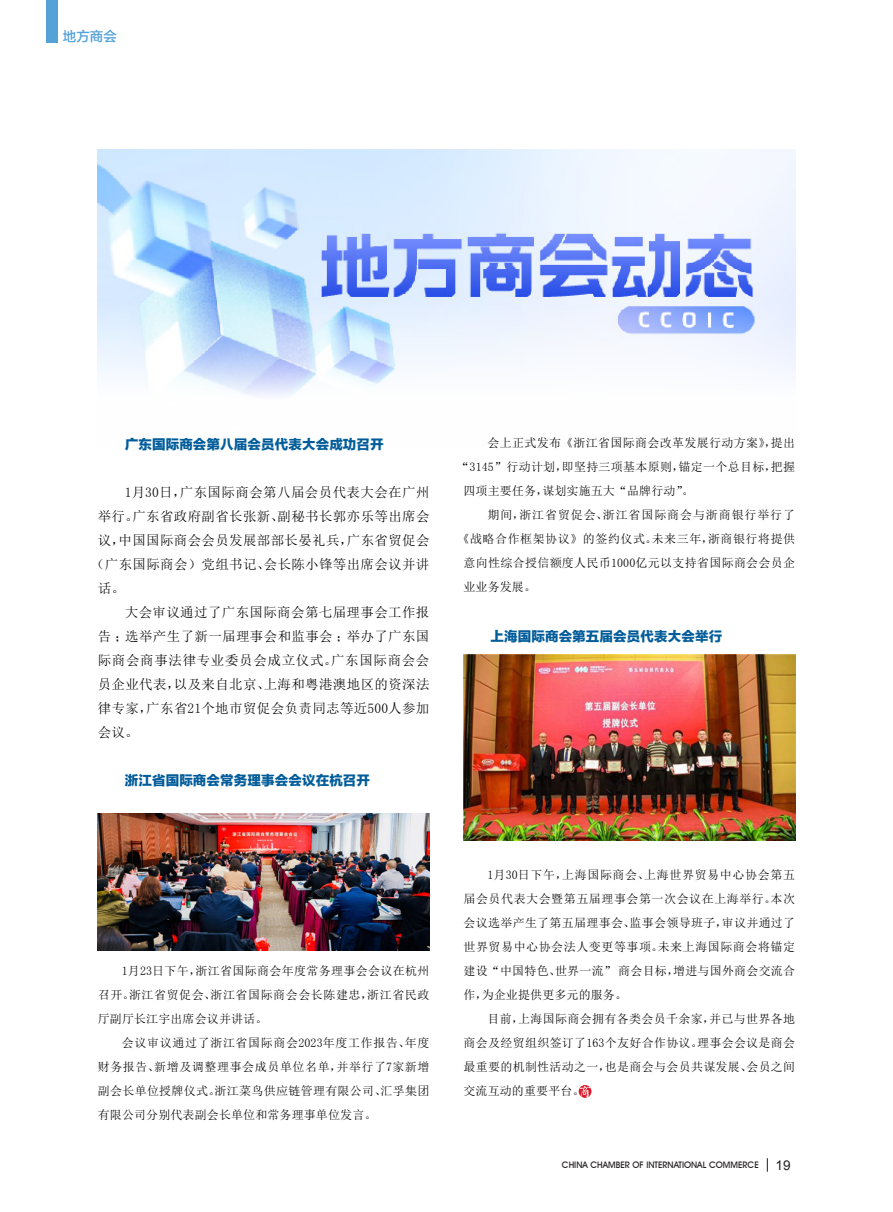
<style>
.page{position:relative;width:893px;height:1212px;background:#fff}
.page>*{position:absolute;margin:0;border:0;box-sizing:border-box;transform-origin:0 0}
.正文{font:13.5px/24px "Sim Sun";letter-spacing:.025em;color:#000;text-align:justify}
.正文-2{font:13.5px "FZLTTHK GBK1 0";letter-spacing:.01em;color:#005c9a}
.t1{font:13.5px "FZLTZHK GBK1 0";color:#55a2d9}
.正文-3{font:12px/24px "Sim Sun";letter-spacing:.025em;color:#000;text-align:justify}
.正文-4{font:12px "Sim Sun";letter-spacing:.045em;color:#000}
.正文-5{font:12px "Sim Sun";letter-spacing:.075em;color:#000}
.t2{font:500 9px "Avant Garde IT Cby BT";color:#231f20}
.s1{font-family:"Arial";font-weight:400;font-size:13.5px}
</style>
<div class="page">
<svg style="left:767px;top:1158px;width:1px;height:14px"></svg>
<img style="left:98px;top:149px;width:697px;height:247px">
<svg style="left:579px;top:1085px;width:12px;height:13px"></svg>
<img style="left:98px;top:813px;width:331px;height:138px">
<img style="left:463px;top:654px;width:332px;height:186px">
<div style="left:46px;top:0;width:11px;height:42px;background:#55a2d9"></div>
<p class="t1" style="left:63px;top:29px;width:56px">地方商会</p>
<p class="正文-2" style="left:125px;top:436px;width:260px">广东国际商会第八届会员代表大会成功召开</p>
<p class="正文" style="left:125px;top:480px;width:306px">1月30日，广东国际商会第八届会员代表大会在广州</p>
<p class="正文" style="left:98px;top:504px;width:333px">举行。广东省政府副省长张新、副秘书长郭亦乐等出席会</p>
<p class="正文" style="left:98px;top:528px;width:333px">议，中国国际商会会员发展部部长晏礼兵，广东省贸促会</p>
<p class="正文" style="left:91px;top:552px;width:340px">（广东国际商会）党组书记、会长陈小锋等出席会议并讲</p>
<p class="正文" style="left:98px;top:576px;width:29px">话。</p>
<p class="正文" style="left:98px;top:600px;width:333px;text-indent:27px">大会审议通过了广东国际商会第七届理事会工作报告；选举产生了新一届理事会和监事会；举办了广东国际商会商事法律专业委员会成立仪式。广东国际商会会员企业代表，以及来自北京、上海和粤港澳地区的资深法律专家，广东省21个地市贸促会负责同志等近500人参加会议。</p>
<p class="正文-2" style="left:125px;top:772px;width:247px">浙江省国际商会常务理事会会议在杭召开</p>
<p class="正文-3" style="left:98px;top:959px;width:333px;text-indent:24px">1月23日下午，浙江省国际商会年度常务理事会会议在杭州召开。浙江省贸促会、浙江省国际商会会长陈建忠，浙江省民政厅副厅长江宇出席会议并讲话。</p>
<p class="正文-3" style="left:98px;top:1031px;width:333px;text-indent:24px">会议审议通过了浙江省国际商会2023年度工作报告、年度财务报告、新增及调整理事会成员单位名单，并举行了7家新增副会长单位授牌仪式。浙江菜鸟供应链管理有限公司、汇孚集团有限公司分别代表副会长单位和常务理事单位发言。</p>
<p class="正文-3" style="left:487px;top:431px;width:309px">会上正式发布《浙江省国际商会改革发展行动方案》，提出</p>
<p class="正文-3" style="left:457px;top:455px;width:339px">“3145”行动计划，即坚持三项基本原则，锚定一个总目标，把握</p>
<p class="正文-3" style="left:463px;top:479px;width:232px">四项主要任务，谋划实施五大“品牌行动”。</p>
<p class="正文-5" style="left:487px;top:509px;width:309px">期间，浙江省贸促会、浙江省国际商会与浙商银行举行了</p>
<p class="正文-4" style="left:457px;top:533px;width:339px">《战略合作框架协议》的签约仪式。未来三年，浙商银行将提供</p>
<p class="正文-3" style="left:463px;top:551px;width:333px">意向性综合授信额度人民币1000亿元以支持省国际商会会员企</p>
<p class="正文-3" style="left:463px;top:575px;width:74px">业业务发展。</p>
<p class="正文-2" style="left:490px;top:628px;width:233px">上海国际商会第五届会员代表大会举行</p>
<p class="正文-3" style="left:463px;top:863px;width:333px;text-indent:24px">1月30日下午，上海国际商会、上海世界贸易中心协会第五届会员代表大会暨第五届理事会第一次会议在上海举行。本次会议选举产生了第五届理事会、监事会领导班子，审议并通过了世界贸易中心协会法人变更等事项。未来上海国际商会将锚定建设“中国特色、世界一流” 商会目标，增进与国外商会交流合作，为企业提供更多元的服务。</p>
<p class="正文-3" style="left:463px;top:1007px;width:333px;text-indent:24px">目前，上海国际商会拥有各类会员千余家，并已与世界各地商会及经贸组织签订了163个友好合作协议。理事会会议是商会最重要的机制性活动之一，也是商会与会员共谋发展、会员之间交流互动的重要平台。</p>
<p class="t2" style="left:562px;top:1159px;width:230px">CHINA CHAMBER OF INTERNATIONAL COMMERCE <span class="s1">19</span></p>
</div>
